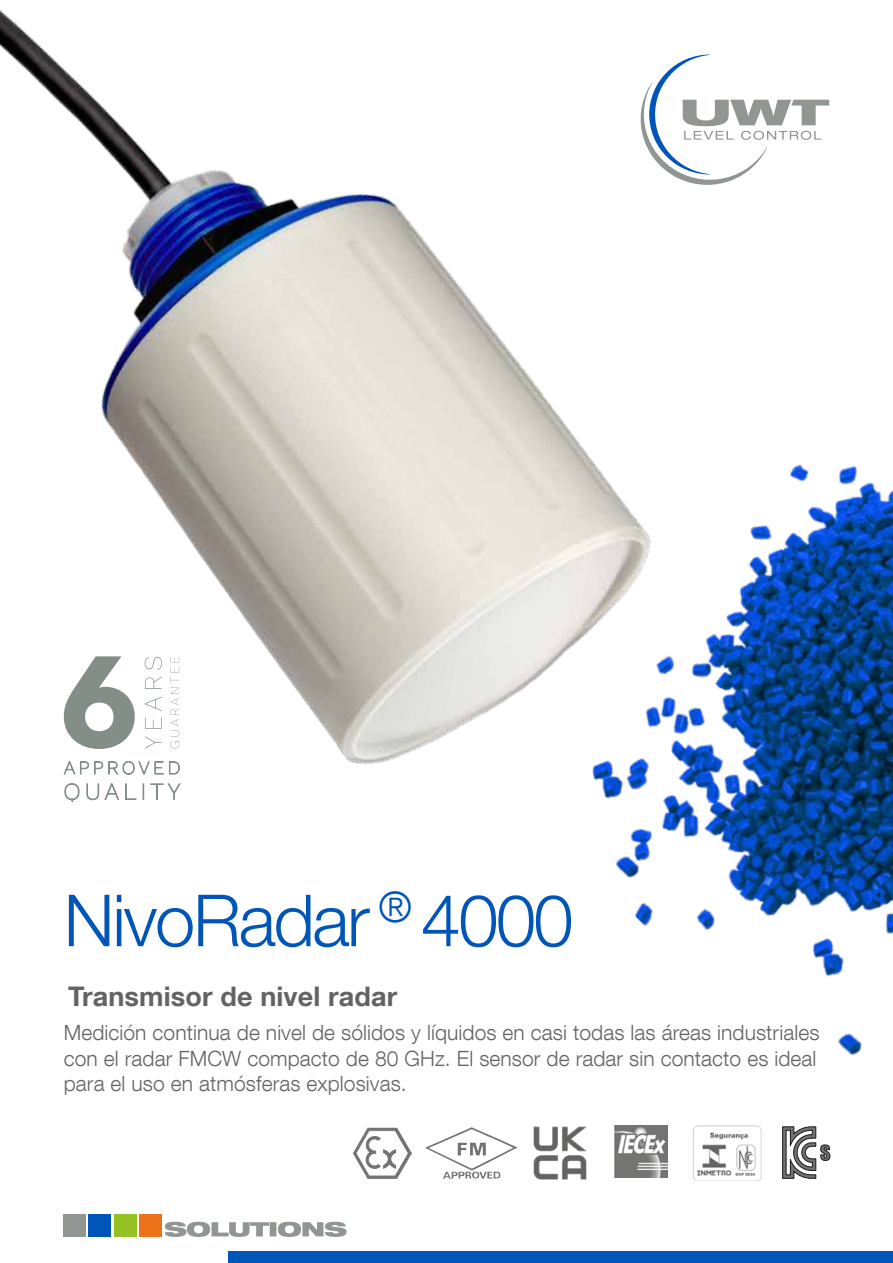
<style>
.page{position:relative;width:893px;height:1263px;background:#fff}
.page>*{position:absolute;margin:0;border:0;box-sizing:border-box;transform-origin:0 0}
.t1{font:300 72px "Helvetica Neue LT Com";letter-spacing:-.035em;color:#0055b8}
.t2{font:700 27px "Helvetica Neue LT Com";letter-spacing:.005em;color:#646363}
.t3{font:300 21px/25.5px "Helvetica Neue LT Com";letter-spacing:.005em;color:#646363}
</style>
<div class="page">
<img style="left:0;top:9px;width:893px;height:1254px">
<svg style="left:63px;top:760px;width:118px;height:42px"></svg>
<svg style="left:64px;top:656px;width:71px;height:93px"></svg>
<svg style="left:145px;top:736px;width:17px;height:13px"></svg>
<svg style="left:145px;top:717px;width:17px;height:12px"></svg>
<svg style="left:145px;top:697px;width:17px;height:14px"></svg>
<svg style="left:145px;top:677px;width:17px;height:12px"></svg>
<svg style="left:145px;top:657px;width:17px;height:13px"></svg>
<svg style="left:170px;top:656px;width:9px;height:92px"></svg>
<h1 class="t1" style="left:64px;top:876px;width:511px">NivoRadar <sup>®</sup> 4000</h1>
<p class="t2" style="left:68px;top:979px;width:331px">Transmisor de nivel radar</p>
<p class="t3" style="left:64px;top:1020px;width:757px">Medición continua de nivel de sólidos y líquidos en casi todas las áreas industriales con el radar FMCW compacto de 80 GHz. El sensor de radar sin contacto es ideal para el uso en atmósferas explosivas.</p>
</div>
